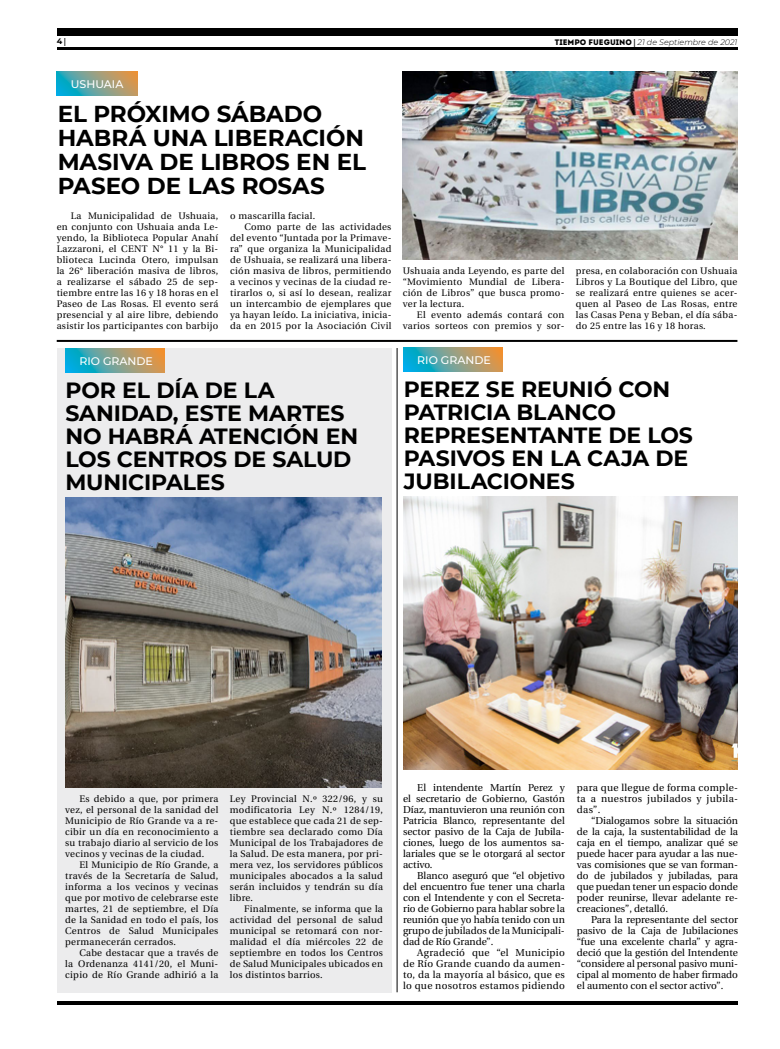
<style>
.page{position:relative;width:780px;height:1049px;background:#fff}
.page>*{position:absolute;margin:0;border:0;box-sizing:border-box;transform-origin:0 0}
.t1{font:700 23px/24px "Montserrat";letter-spacing:-.005em;color:#000}
.t2{font:700 22px/23px "Montserrat";letter-spacing:-.005em;color:#000}
.t3{font:500 11px "Montserrat";color:#fff}
.t4{font:10px/11px "Utopia";color:#000;text-align:justify}
.t5{font:9.5px/11px "Utopia";letter-spacing:.03em;color:#000;text-align:justify}
.t6{font:italic 300 8px "Montserrat";color:#000}
.t7{font:700 8px "Montserrat";color:#000}
.s1{font-family:"Utopia"}
.s2{font-family:"Intro";font-weight:400;font-style:normal}
.s3{font-family:"Utopia";font-weight:700;font-style:normal}
</style>
<div class="page">
<hr style="left:57px;top:48px;width:680px;height:2px;background:#000">
<div style="left:57px;top:28px;width:680px;height:7px;background:#000"></div>
<hr style="left:57px;top:1001px;width:680px;height:4px;background:#000">
<hr style="left:57px;top:340px;width:680px;height:2px;background:#000">
<div style="left:57px;top:348px;width:334px;height:644px;background:#ececed"></div>
<hr style="left:396px;top:348px;width:1px;height:644px;background:#000">
<svg style="left:65px;top:349px;width:99px;height:24px;background:#76a190"></svg>
<svg style="left:403px;top:347px;width:99px;height:24px;background:#77a08f"></svg>
<svg style="left:57px;top:72px;width:81px;height:24px;background:#78a190"></svg>
<img style="left:403px;top:72px;width:334px;height:187px">
<img style="left:403px;top:496px;width:334px;height:273px">
<img style="left:65px;top:497px;width:316px;height:290px">
<p class="t7" style="left:57px;top:35px;width:11px">4 <span class="s1">|</span></p>
<p class="t6" style="left:555px;top:36px;width:184px"><span class="s2">TIEMPO FUEGUINO</span> <span class="s3">|</span> 21 de Septiembre de 2021</p>
<p class="t3" style="left:71px;top:76px;width:54px">USHUAIA</p>
<h1 class="t1" style="left:58px;top:100px;width:310px">EL PRÓXIMO SÁBADO<br>HABRÁ UNA LIBERACIÓN<br>MASIVA DE LIBROS EN EL<br>PASEO DE LAS ROSAS</h1>
<p class="t5" style="left:230px;top:211px;width:87px">o mascarilla facial.</p>
<p class="t5" style="left:244px;top:222px;width:148px">Como parte de las actividades</p>
<p class="t5" style="left:230px;top:233px;width:163px">del evento “Juntada por la Primave-</p>
<p class="t5" style="left:230px;top:244px;width:163px">ra” que organiza la Municipalidad</p>
<p class="t5" style="left:230px;top:255px;width:163px">de Ushuaia, se realizará una libera-</p>
<p class="t5" style="left:230px;top:266px;width:163px">ción masiva de libros, permitiendo</p>
<p class="t5" style="left:230px;top:277px;width:163px">a vecinos y vecinas de la ciudad re-</p>
<p class="t5" style="left:230px;top:288px;width:163px">tirarlos o, si así lo desean, realizar</p>
<p class="t5" style="left:230px;top:299px;width:163px">un intercambio de ejemplares que</p>
<p class="t5" style="left:230px;top:310px;width:163px">ya hayan leído. La iniciativa, inicia-</p>
<p class="t5" style="left:230px;top:321px;width:163px">da en 2015 por la Asociación Civil</p>
<p class="t5" style="left:57px;top:211px;width:163px;text-indent:14px">La Municipalidad de Ushuaia, en conjunto con Ushuaia anda Le&shy;yendo, la Biblioteca Popular Anahí Lazzaroni, el CENT N° 11 y la Bi&shy;blioteca Lucinda Otero, impulsan la 26° liberación masiva de libros, a realizarse el sábado 25 de sep&shy;tiembre entre las 16 y 18 horas en el Paseo de Las Rosas. El evento será presencial y al aire libre, debiendo asistir los participantes con barbijo</p>
<p class="t5" style="left:403px;top:266px;width:163px">Ushuaia anda Leyendo, es parte del “Movimiento Mundial de Libera&shy;ción de Libros” que busca promo&shy;ver la lectura.</p>
<p class="t5" style="left:403px;top:310px;width:163px;text-align:right">El evento además contará con varios sorteos con premios y sor-</p>
<p class="t3" style="left:79px;top:353px;width:75px">RIO GRANDE</p>
<p class="t3" style="left:417px;top:352px;width:75px">RIO GRANDE</p>
<p class="t5" style="left:576px;top:266px;width:163px">presa, en colaboración con Ushuaia Libros y La Boutique del Libro, que se realizará entre quienes se acer&shy;quen al Paseo de Las Rosas, entre las Casas Pena y Beban, el día sába&shy;do 25 entre las 16 y 18 horas.</p>
<h2 class="t2" style="left:65px;top:378px;width:294px">POR EL DÍA DE LA<br>SANIDAD, ESTE MARTES<br>NO HABRÁ ATENCIÓN EN<br>LOS CENTROS DE SALUD<br>MUNICIPALES</h2>
<h2 class="t2" style="left:403px;top:376px;width:290px">PEREZ SE REUNIÓ CON<br>PATRICIA BLANCO<br>REPRESENTANTE DE LOS<br>PASIVOS EN LA CAJA DE<br>JUBILACIONES</h2>
<p class="t5" style="left:65px;top:794px;width:155px;text-indent:14px">Es debido a que, por primera vez, el personal de la sanidad del Municipio de Río Grande va a re&shy;cibir un día en reconocimiento a su trabajo diario al servicio de los vecinos y vecinas de la ciudad.</p>
<p class="t5" style="left:65px;top:860px;width:155px;text-indent:14px">El Municipio de Río Grande, a través de la Secretaría de Salud, informa a los vecinos y vecinas que por motivo de celebrarse este martes, 21 de septiembre, el Día de la Sanidad en todo el país, los Centros de Salud Municipales permanecerán cerrados.</p>
<p class="t5" style="left:65px;top:948px;width:155px;text-indent:14px">Cabe destacar que a través de la Ordenanza 4141/20, el Muni&shy;cipio de Río Grande adhirió a la</p>
<p class="t5" style="left:230px;top:794px;width:154px">Ley Provincial N.º 322/96, y su modificatoria Ley N.º 1284/19, que establece que cada 21 de sep&shy;tiembre sea declarado como Día Municipal de los Trabajadores de la Salud. De esta manera, por pri&shy;mera vez, los servidores públicos municipales abocados a la salud serán incluidos y tendrán su día libre.</p>
<p class="t5" style="left:230px;top:904px;width:154px;text-indent:14px">Finalmente, se informa que la actividad del personal de salud municipal se retomará con nor&shy;malidad el día miércoles 22 de septiembre en todos los Centros de Salud Municipales ubicados en los distintos barrios.</p>
<p class="t4" style="left:403px;top:782px;width:163px;text-indent:14px">El intendente Martín Perez y el secretario de Gobierno, Gastón Díaz, mantuvieron una reunión con Patricia Blanco, representante del sector pasivo de la Caja de Jubila&shy;ciones, luego de los aumentos sa&shy;lariales que se le otorgará al sector activo.</p>
<p class="t4" style="left:403px;top:870px;width:163px;text-indent:14px">Blanco aseguró que “el objetivo del encuentro fue tener una charla con el Intendente y con el Secreta&shy;rio de Gobierno para hablar sobre la reunión que yo había tenido con un grupo de jubilados de la Municipali&shy;dad de Río Grande”.</p>
<p class="t4" style="left:403px;top:947px;width:163px;text-indent:14px">Agradeció que “el Municipio de Río Grande cuando da aumen&shy;to, da la mayoría al básico, que es lo que nosotros estamos pidiendo</p>
<p class="t4" style="left:577px;top:782px;width:163px">para que llegue de forma comple&shy;ta a nuestros jubilados y jubila&shy;das”.</p>
<p class="t4" style="left:577px;top:815px;width:163px;text-indent:14px">“Dialogamos sobre la situación de la caja, la sustentabilidad de la caja en el tiempo, analizar qué se puede hacer para ayudar a las nue&shy;vas comisiones que se van forman&shy;do de jubilados y jubiladas, para que puedan tener un espacio donde poder reunirse, llevar adelante re&shy;creaciones”, detalló.</p>
<p class="t4" style="left:577px;top:914px;width:163px;text-indent:14px">Para la representante del sector pasivo de la Caja de Jubilaciones “fue una excelente charla” y agra&shy;deció que la gestión del Intendente “considere al personal pasivo muni&shy;cipal al momento de haber firmado el aumento con el sector activo”.</p>
</div>
